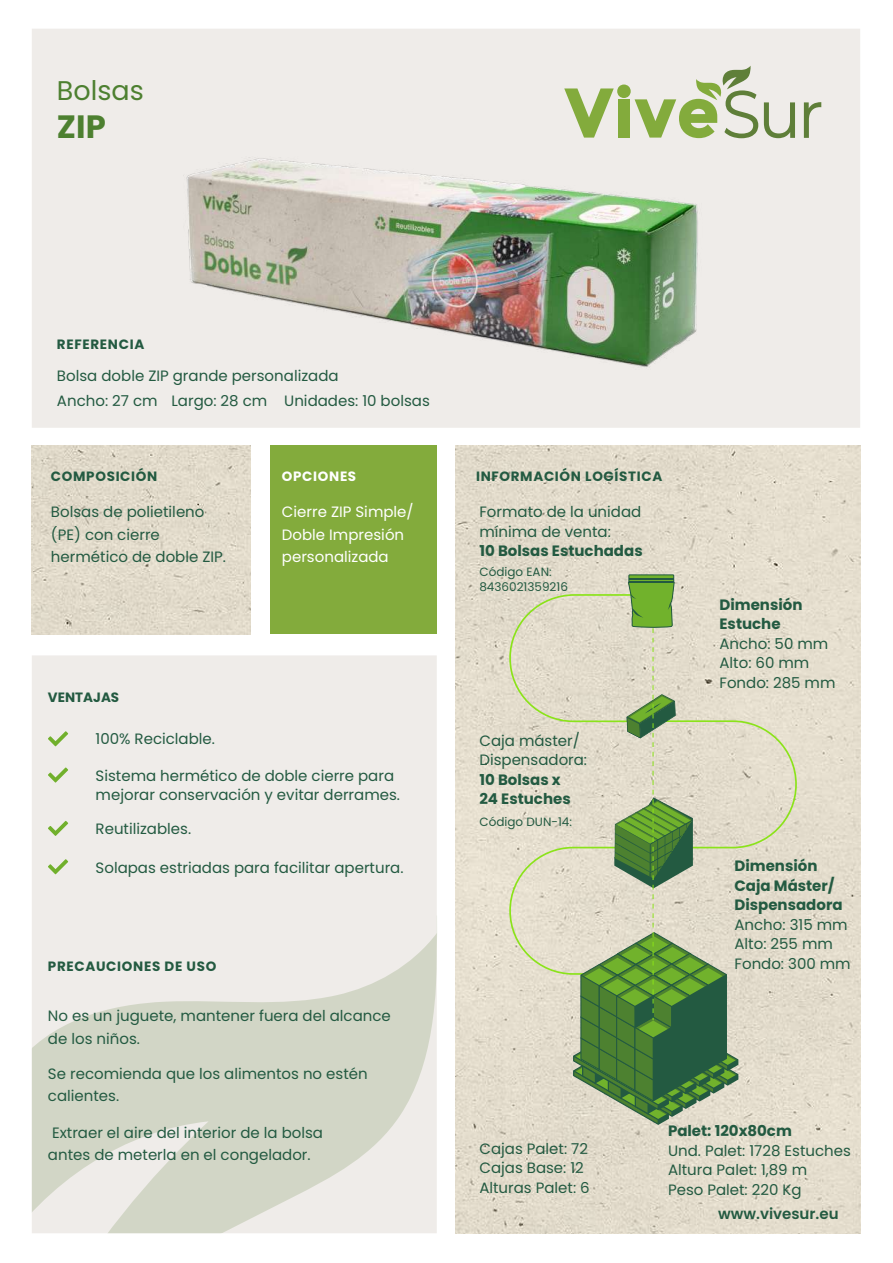
<style>
.page{position:relative;width:893px;height:1263px;background:#fff}
.page>*{position:absolute;margin:0;border:0;box-sizing:border-box;transform-origin:0 0}
.t1{font:700 32.25px "Poppins";color:#4d8030}
.t2{font:27px "Poppins";color:#4d8030}
.t3{font:15px/19.5px "Poppins";color:#235a41}
.t4{font:700 15px/19.5px "Poppins";color:#235a41}
.t5{font:15px/22.5px "Poppins";color:#fff}
.t6{font:600 15px "Poppins";color:#235a41}
.t7{font:700 13.5px "Poppins";letter-spacing:.05em;color:#235a41}
.t8{font:700 13.5px "Poppins";letter-spacing:.05em;color:#fff}
.t9{font:700 13.5px "Poppins";color:#235a41}
.t10{font:12px/15px "Poppins";color:#235a41}
</style>
<div class="page">
<div style="left:32px;top:655px;width:405px;height:278px;background:#efece9"></div>
<svg style="left:32px;top:933px;width:405px;height:300px;background:#ddded4"></svg>
<div style="left:32px;top:29px;width:828px;height:399px;background:#efece9"></div>
<img style="left:455px;top:445px;width:405px;height:788px">
<svg style="left:764px;top:102px;width:31px;height:36px"></svg>
<svg style="left:804px;top:102px;width:17px;height:36px"></svg>
<svg style="left:742px;top:66px;width:16px;height:72px"></svg>
<img style="left:32px;top:445px;width:218px;height:189px">
<div style="left:270px;top:445px;width:167px;height:189px;background:#83ab3c"></div>
<svg style="left:48px;top:767px;width:20px;height:15px"></svg>
<svg style="left:48px;top:821px;width:20px;height:15px"></svg>
<svg style="left:48px;top:859px;width:20px;height:15px"></svg>
<svg style="left:48px;top:731px;width:20px;height:15px"></svg>
<svg style="left:738px;top:719px;width:60px;height:257px;background:#e0dcc7"></svg>
<svg style="left:508px;top:574px;width:230px;height:551px;background:#bbc4a5"></svg>
<hr style="left:629px;top:579px;width:45px;height:1px;background:#235a41">
<hr style="left:629px;top:581px;width:45px;height:1px;background:#235a41">
<img style="left:131px;top:41px;width:611px;height:435px">
<h2 class="t2" style="left:57px;top:74px;width:88px">Bolsas</h2>
<h1 class="t1" style="left:57px;top:108px;width:50px">ZIP</h1>
<p class="t7" style="left:57px;top:336px;width:89px">REFERENCIA</p>
<p class="t3" style="left:57px;top:366px;width:283px">Bolsa doble ZIP grande personalizada</p>
<p class="t3" style="left:57px;top:391px;width:374px">Ancho: 27 cm Largo: 28 cm Unidades: 10 bolsas</p>
<p class="t7" style="left:51px;top:469px;width:108px">COMPOSICIÓN</p>
<p class="t3" style="left:51px;top:501px;width:177px;line-height:22.5px">Bolsas de polietileno (PE) con cierre hermético de doble ZIP.</p>
<p class="t9" style="left:48px;top:689px;width:73px">VENTAJAS</p>
<p class="t3" style="left:96px;top:729px;width:121px">100% Reciclable.</p>
<p class="t8" style="left:282px;top:469px;width:76px">OPCIONES</p>
<p class="t5" style="left:282px;top:501px;width:133px">Cierre ZIP Simple/<br>Doble Impresión personalizada</p>
<p class="t3" style="left:96px;top:766px;width:306px">Sistema hermético de doble cierre para mejorar conservación y evitar derrames.</p>
<p class="t3" style="left:96px;top:819px;width:97px">Reutilizables.</p>
<p class="t3" style="left:96px;top:858px;width:309px">Solapas estriadas para facilitar apertura.</p>
<p class="t7" style="left:48px;top:959px;width:170px">PRECAUCIONES DE USO</p>
<p class="t3" style="left:48px;top:1005px;width:344px;line-height:22.5px">No es un juguete, mantener fuera del alcance de los niños.</p>
<p class="t3" style="left:48px;top:1062px;width:321px;line-height:22.5px">Se recomienda que los alimentos no estén calientes.</p>
<p class="t3" style="left:48px;top:1121px;width:277px;line-height:22.5px">Extraer el aire del interior de la bolsa antes de meterla en el congelador.</p>
<p class="t7" style="left:476px;top:469px;width:188px">INFORMACIÓN LOGÍSTICA</p>
<p class="t3" style="left:479px;top:502px;width:163px">Formato de la unidad mínima de venta:</p>
<p class="t4" style="left:479px;top:541px;width:165px">10 Bolsas Estuchadas</p>
<p class="t10" style="left:479px;top:564px;width:90px">Código EAN:<br>8436021359216</p>
<p class="t3" style="left:479px;top:731px;width:109px">Caja máster/<br>Dispensadora:</p>
<p class="t4" style="left:479px;top:770px;width:93px">10 Bolsas x<br>24 Estuches</p>
<p class="t10" style="left:479px;top:814px;width:94px">Código DUN-14:</p>
<p class="t3" style="left:479px;top:1138px;width:112px">Cajas Palet: 72<br>Cajas Base: 12<br>Alturas Palet: 6</p>
<p class="t4" style="left:719px;top:595px;width:84px">Dimensión<br>Estuche</p>
<p class="t3" style="left:719px;top:634px;width:118px">Ancho: 50 mm<br>Alto: 60 mm<br>Fondo: 285 mm</p>
<p class="t4" style="left:734px;top:856px;width:110px">Dimensión<br>Caja Máster/<br>Dispensadora</p>
<p class="t3" style="left:734px;top:915px;width:118px">Ancho: 315 mm<br>Alto: 255 mm<br>Fondo: 300 mm</p>
<p class="t4" style="left:668px;top:1121px;width:125px">Palet: 120x80cm</p>
<p class="t3" style="left:668px;top:1141px;width:184px">Und. Palet: 1728 Estuches<br>Altura Palet: 1,89 m<br>Peso Palet: 220 Kg</p>
<p class="t6" style="left:718px;top:1205px;width:122px">www.vivesur.eu</p>
</div>
